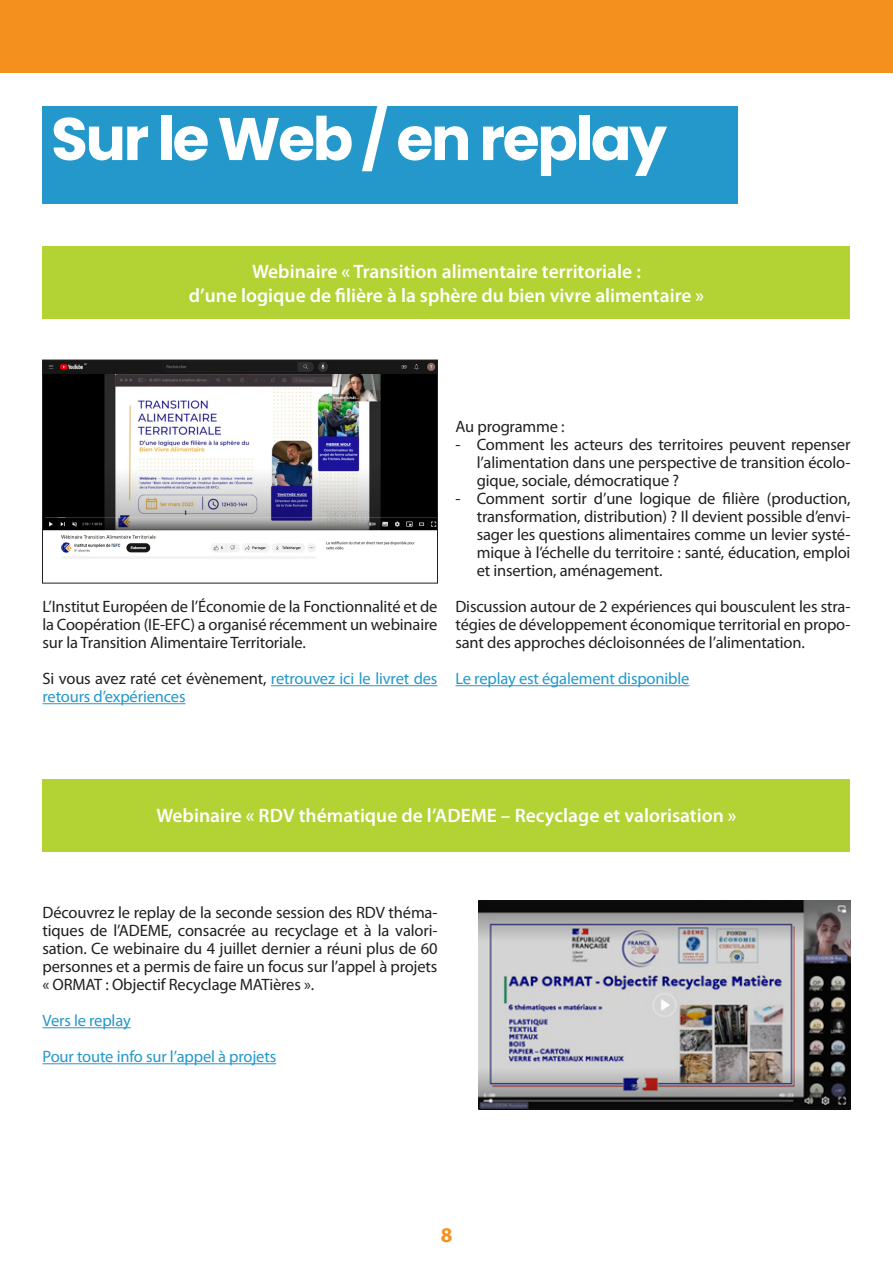
<style>
.page{position:relative;width:893px;height:1263px;background:#fff}
.page>*{position:absolute;margin:0;border:0;box-sizing:border-box;transform-origin:0 0}
.t1{font:700 60px "Poppins";letter-spacing:-.04em;color:#fff}
.t2{font:700 21px "Myriad Pro";color:#f4901d}
.t3{font:600 19.5px/23.4px "Myriad Pro";color:#fff;text-align:center}
.t4{font:16.5px/18px "Myriad Pro";letter-spacing:-.01em;color:#231f20;text-align:justify}
.t5{font:16.5px/18px "Myriad Pro";letter-spacing:-.01em;color:#2498cb}
.s1{color:#231f20}
</style>
<div class="page">
<div style="left:0;top:0;width:893px;height:72px;background:#f4901d"></div>
<div style="left:43px;top:106px;width:695px;height:98px;background:#2498cb"></div>
<hr style="left:271px;top:685px;width:166px;height:1px;background:#2498cb">
<hr style="left:43px;top:703px;width:143px;height:1px;background:#2498cb">
<hr style="left:455px;top:685px;width:234px;height:1px;background:#2498cb">
<img style="left:44px;top:362px;width:392px;height:196px">
<div style="left:42px;top:360px;width:396px;height:223px;border:1px solid #231f20"></div>
<div style="left:43px;top:247px;width:807px;height:72px;background:#b3d234"></div>
<hr style="left:43px;top:1027px;width:88px;height:1px;background:#2498cb">
<hr style="left:43px;top:1063px;width:233px;height:1px;background:#2498cb">
<div style="left:43px;top:779px;width:807px;height:72px;background:#b3d234"></div>
<img style="left:479px;top:900px;width:371px;height:209px">
<p class="t1" style="left:51px;top:104px;width:618px">Sur le Web / en replay</p>
<p class="t3" style="left:189px;top:260px;width:517px">Webinaire « Transition alimentaire territoriale :<br>d’une logique de filière à la sphère du bien vivre alimentaire »</p>
<p class="t4" style="left:43px;top:597px;width:396px">L’Institut Européen de l’Économie de la Fonctionnalité et de la Coopération (IE-EFC) a organisé récemment un webinaire sur la Transition Alimentaire Territoriale.</p>
<p class="t5" style="left:43px;top:669px;width:396px"><span class="s1">Si vous avez raté cet évènement,</span> retrouvez ici le livret des retours d’expériences</p>
<p class="t4" style="left:455px;top:417px;width:111px">Au programme :</p>
<p class="t4" style="left:477px;top:435px;width:375px;text-indent:-21px">- Comment les acteurs des territoires peuvent repenser l’alimentation dans une perspective de transition écolo&shy;gique, sociale, démocratique ?</p>
<p class="t4" style="left:477px;top:489px;width:375px;text-indent:-21px">- Comment sortir d’une logique de filière (production, transformation, distribution) ? Il devient possible d’envi&shy;sager les questions alimentaires comme un levier systé&shy;mique à l’échelle du territoire : santé, éducation, emploi et insertion, aménagement.</p>
<p class="t4" style="left:455px;top:597px;width:396px">Discussion autour de 2 expériences qui bousculent les stra&shy;tégies de développement économique territorial en propo&shy;sant des approches décloisonnées de l’alimentation.</p>
<p class="t5" style="left:455px;top:669px;width:235px">Le replay est également disponible</p>
<p class="t3" style="left:156px;top:804px;width:582px">Webinaire « RDV thématique de l’ADEME – Recyclage et valorisation »</p>
<p class="t4" style="left:43px;top:903px;width:397px">Découvrez le replay de la seconde session des RDV théma&shy;tiques de l’ADEME, consacrée au recyclage et à la valori&shy;sation. Ce webinaire du 4 juillet dernier a réuni plus de 60 personnes et a permis de faire un focus sur l’appel à projets « ORMAT : Objectif Recyclage MATières ».</p>
<p class="t5" style="left:43px;top:1011px;width:90px">Vers le replay</p>
<p class="t5" style="left:43px;top:1047px;width:235px">Pour toute info sur l’appel à projets</p>
<p class="t2" style="left:441px;top:1221px;width:13px">8</p>
</div>
